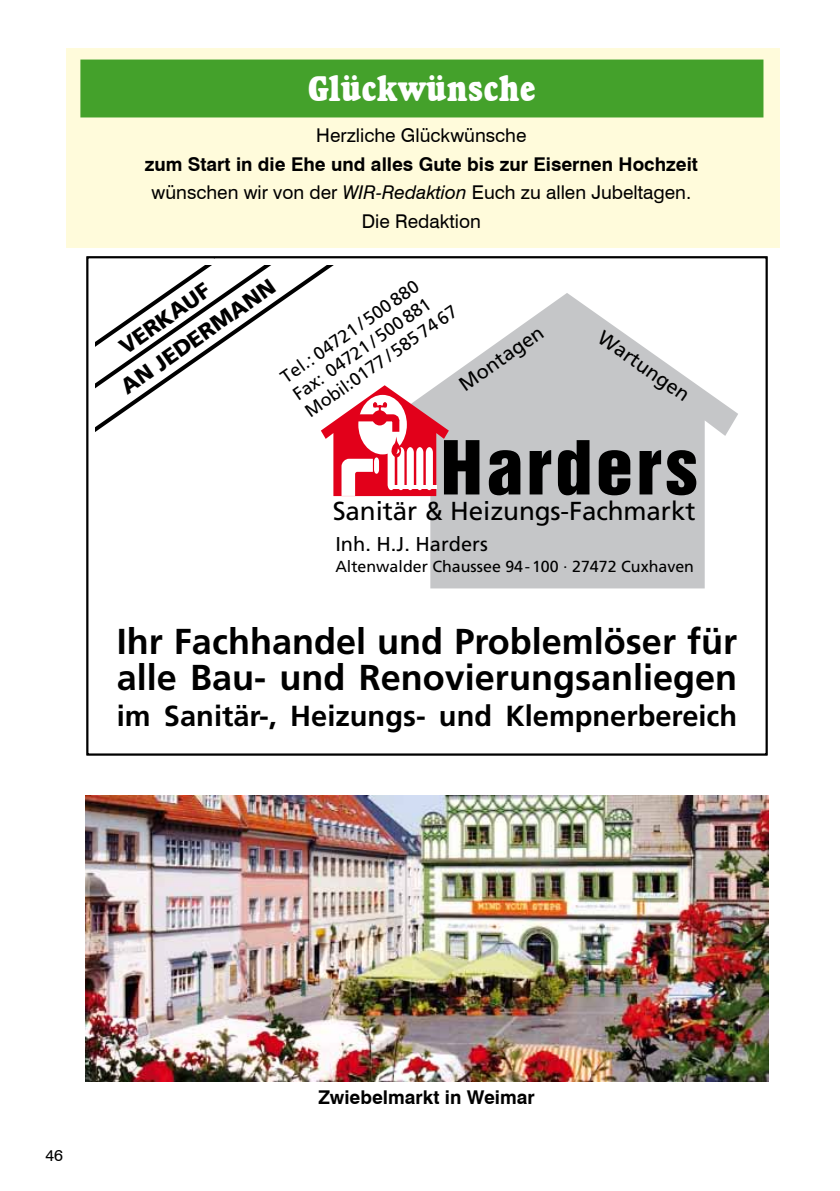
<style>
.page{position:relative;width:840px;height:1191px;background:#fff}
.page>*{position:absolute;margin:0;border:0;box-sizing:border-box;transform-origin:0 0}
.t1{font:700 36px/36px "Frutiger";color:#000}
.t2{font:condensed 36px "Goudy Heavyface BT";color:#fff}
.t3{font:700 29px "Frutiger";color:#000}
.t4{font:26px "Frutiger";letter-spacing:-.005em;color:#000}
.t5{font:900 22px/34px "Frutiger";color:#000}
.t6{font:20px "Frutiger";color:#000}
.t7{font:19px/28.6px "Swiss 721 BT";color:#000;text-align:center}
.t8{font:700 19px "Swiss 721 BT";color:#000}
.t9{font:18px/21px "Frutiger";color:#000}
.t10{font:16px "Frutiger";color:#000}
.t11{font:16px "Swiss 721 BT";color:#000}
.s1{font-weight:700}
.s2{font-style:italic}
</style>
<div class="page">
<svg style="left:86px;top:256px;width:256px;height:182px"></svg>
<div style="left:115px;top:259px;width:240px;height:6px;background:#fff"></div>
<div style="left:89px;top:285px;width:6px;height:165px;background:#fff"></div>
<svg style="left:396px;top:293px;width:341px;height:295px;fill:#c5c6c8"></svg>
<svg style="left:320px;top:385px;width:159px;height:111px"></svg>
<svg style="left:488px;top:450px;width:32px;height:45px"></svg>
<svg style="left:529px;top:450px;width:22px;height:44px"></svg>
<svg style="left:557px;top:440px;width:32px;height:55px;background:#333334"></svg>
<svg style="left:598px;top:450px;width:32px;height:45px"></svg>
<svg style="left:639px;top:450px;width:21px;height:44px"></svg>
<svg style="left:666px;top:450px;width:30px;height:45px"></svg>
<div style="left:67px;top:48px;width:712px;height:199px;background:#fffbdb"></div>
<div style="left:80px;top:60px;width:683px;height:57px;background:#44a12b"></div>
<img style="left:85px;top:795px;width:682px;height:286px">
<h1 class="t2" style="left:308px;top:67px;width:229px">Glückwünsche</h1>
<p class="t7" style="left:316px;top:121px;width:211px">Herzliche Glückwünsche</p>
<p class="t7" style="left:145px;top:149px;width:554px"><span class="s1">zum Start in die Ehe und alles Gute bis zur Eisernen Hochzeit </span>wünschen wir von der <span class="s2">WIR-Redaktion</span> Euch zu allen Jubeltagen.<br>Die Redaktion</p>
<p class="t5" style="left:94px;top:347px;width:184px;text-indent:22px;rotate:-35deg">VERKAUF<br>AN JEDERMANN</p>
<p class="t9" style="left:276px;top:370px;width:183px;rotate:-35deg">Tel.: 04721 / 500 880<br>Fax: 04721 / 500 881<br>Mobil:0177 / 585 74 67</p>
<p class="t6" style="left:454px;top:376px;width:99px;rotate:-35deg">Montagen</p>
<p class="t6" style="left:606px;top:325px;width:108px;rotate:35deg">Wartungen</p>
<h3 class="t4" style="left:332px;top:496px;width:364px">Sanitär &amp; Heizungs-Fachmarkt</h3>
<p class="t6" style="left:335px;top:532px;width:154px">Inh. H.J. Harders</p>
<p class="t10" style="left:335px;top:557px;width:360px">Altenwalder Chaussee 94-100 · 27472 Cuxhaven</p>
<h1 class="t1" style="left:117px;top:623px;width:621px">Ihr Fachhandel und Problemlöser für alle Bau- und Renovierungsanliegen</h1>
<h2 class="t3" style="left:117px;top:698px;width:621px">im Sanitär-, Heizungs- und Klempnerbereich</h2>
<p class="t11" style="left:45px;top:1145px;width:19px">46</p>
<p class="t8" style="left:318px;top:1085px;width:218px">Zwiebelmarkt in Weimar</p>
</div>
